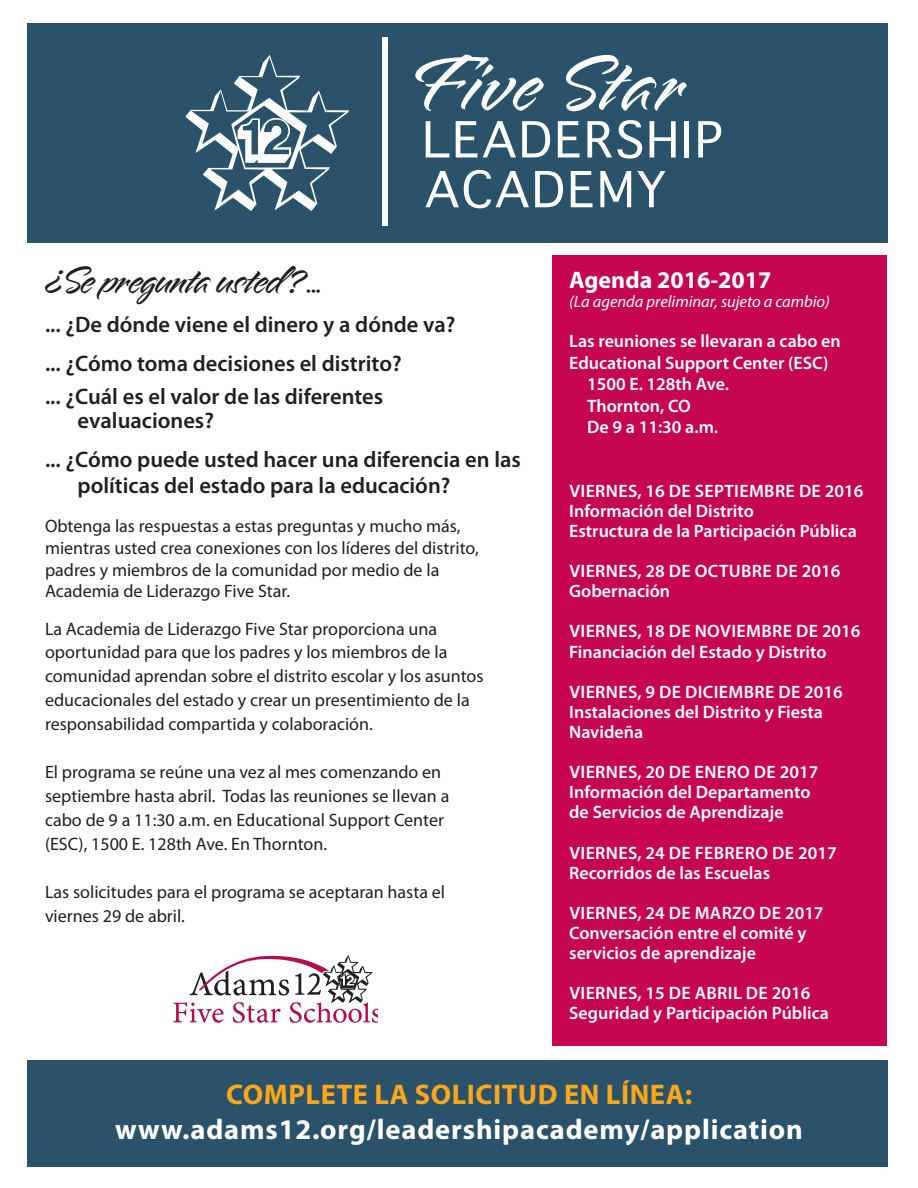
<style>
.page{position:relative;width:918px;height:1188px;background:#fff}
.page>*{position:absolute;margin:0;border:0;box-sizing:border-box;transform-origin:0 0}
.t1{font:46.5px "Alpine Script";letter-spacing:-.02em;color:#231f20}
.t2{font:700 28.5px "Myriad Pro";letter-spacing:.03em;color:#fff}
.t3{font:700 28.5px "Myriad Pro";letter-spacing:.02em;color:#faa819}
.t4{font:700 24px "Myriad Pro";color:#fff}
.t5{font:600 22.5px/39px "Myriad Pro";color:#231f20}
.t6{font:18px/24px "Myriad Pro";color:#231f20}
.t7{font:600 18px/20.1px "Myriad Pro";color:#fff}
.t8{font:italic 16.5px "Myriad Pro";color:#fff}
</style>
<div class="page">
<div style="left:553px;top:256px;width:334px;height:790px;background:#c60651"></div>
<svg style="left:173px;top:955px;width:205px;height:68px"></svg>
<div style="left:27px;top:23px;width:860px;height:220px;background:#2a526b"></div>
<div style="left:27px;top:1061px;width:860px;height:106px;background:#2a526b"></div>
<div style="left:383px;top:37px;width:5px;height:189px;background:#fff"></div>
<svg style="left:415px;top:55px;width:129px;height:56px"></svg>
<svg style="left:566px;top:55px;width:121px;height:56px"></svg>
<svg style="left:426px;top:121px;width:23px;height:36px"></svg>
<svg style="left:456px;top:121px;width:21px;height:36px"></svg>
<svg style="left:483px;top:121px;width:33px;height:36px"></svg>
<svg style="left:522px;top:121px;width:28px;height:36px"></svg>
<svg style="left:558px;top:121px;width:22px;height:36px"></svg>
<svg style="left:587px;top:121px;width:25px;height:36px"></svg>
<svg style="left:618px;top:120px;width:24px;height:39px"></svg>
<svg style="left:650px;top:121px;width:26px;height:36px"></svg>
<hr style="left:685px;top:121px;width:4px;height:36px;background:#fff">
<svg style="left:698px;top:121px;width:23px;height:36px"></svg>
<svg style="left:425px;top:170px;width:104px;height:38px"></svg>
<svg style="left:535px;top:171px;width:28px;height:36px"></svg>
<svg style="left:571px;top:171px;width:22px;height:36px"></svg>
<svg style="left:600px;top:171px;width:31px;height:36px"></svg>
<svg style="left:637px;top:171px;width:28px;height:36px"></svg>
<svg style="left:185px;top:55px;width:164px;height:156px"></svg>
<h1 class="t1" style="left:45px;top:258px;width:278px">¿Se pregunta usted? ...</h1>
<p class="t5" style="left:45px;top:306px;width:412px">... ¿De dónde viene el dinero y a dónde va? ... ¿Cómo toma decisiones el distrito?</p>
<p class="t5" style="left:78px;top:385px;width:307px;line-height:24px;text-indent:-33px">... ¿Cuál es el valor de las diferentes evaluaciones?</p>
<p class="t5" style="left:78px;top:447px;width:445px;line-height:25.5px;text-indent:-33px">... ¿Cómo puede usted hacer una diferencia en las políticas del estado para la educación?</p>
<p class="t6" style="left:45px;top:516px;width:435px;line-height:21.6px">Obtenga las respuestas a estas preguntas y mucho más, mientras usted crea conexiones con los líderes del distrito, padres y miembros de la comunidad por medio de la Academia de Liderazgo Five Star.</p>
<p class="t6" style="left:45px;top:617px;width:440px">La Academia de Liderazgo Five Star proporciona una oportunidad para que los padres y los miembros de la comunidad aprendan sobre el distrito escolar y los asuntos educacionales del estado y crear un presentimiento de la responsabilidad compartida y colaboración.</p>
<p class="t6" style="left:45px;top:761px;width:406px">El programa se reúne una vez al mes comenzando en septiembre hasta abril. Todas las reuniones se llevan a cabo de 9 a 11:30 a.m. en Educational Support Center (ESC), 1500 E. 128th Ave. En Thornton.</p>
<p class="t6" style="left:45px;top:881px;width:402px">Las solicitudes para el programa se aceptaran hasta el viernes 29 de abril.</p>
<h3 class="t4" style="left:569px;top:266px;width:204px">Agenda 2016-2017</h3>
<p class="t8" style="left:569px;top:292px;width:262px">(La agenda preliminar, sujeto a cambio)</p>
<p class="t7" style="left:569px;top:331px;width:273px">Las reuniones se llevaran a cabo en</p>
<p class="t7" style="left:569px;top:353px;width:261px">Educational Support Center (ESC)</p>
<p class="t7" style="left:587px;top:374px;width:143px">1500 E. 128th Ave.</p>
<p class="t7" style="left:587px;top:396px;width:105px">Thornton, CO</p>
<p class="t7" style="left:587px;top:418px;width:133px">De 9 a 11:30 a.m.</p>
<p class="t7" style="left:569px;top:481px;width:296px">VIERNES, 16 DE SEPTIEMBRE DE 2016<br>Información del Distrito<br>Estructura de la Participación Pública</p>
<p class="t7" style="left:569px;top:561px;width:273px">VIERNES, 28 DE OCTUBRE DE 2016<br>Gobernación</p>
<p class="t7" style="left:569px;top:622px;width:293px">VIERNES, 18 DE NOVIEMBRE DE 2016<br>Financiación del Estado y Distrito</p>
<p class="t7" style="left:569px;top:682px;width:275px">VIERNES, 9 DE DICIEMBRE DE 2016<br>Instalaciones del Distrito y Fiesta<br>Navideña</p>
<p class="t7" style="left:569px;top:762px;width:251px">VIERNES, 20 DE ENERO DE 2017<br>Información del Departamento de Servicios de Aprendizaje</p>
<p class="t7" style="left:569px;top:843px;width:269px">VIERNES, 24 DE FEBRERO DE 2017<br>Recorridos de las Escuelas</p>
<p class="t7" style="left:569px;top:903px;width:256px">VIERNES, 24 DE MARZO DE 2017<br>Conversación entre el comité y servicios de aprendizaje</p>
<p class="t7" style="left:569px;top:983px;width:261px">VIERNES, 15 DE ABRIL DE 2016<br>Seguridad y Participación Pública</p>
<h2 class="t3" style="left:226px;top:1079px;width:467px">COMPLETE LA SOLICITUD EN LÍNEA:</h2>
<h2 class="t2" style="left:115px;top:1113px;width:689px">www.adams12.org/leadershipacademy/application</h2>
</div>
